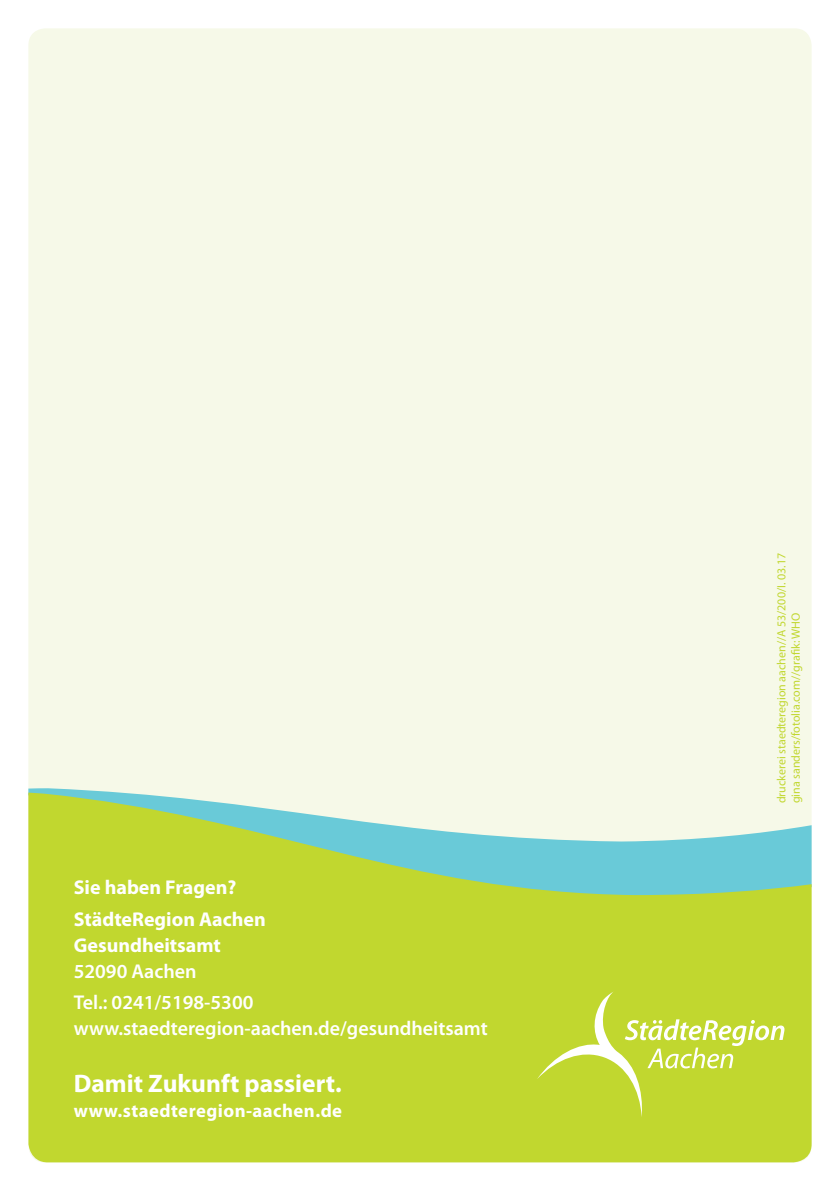
<style>
.page{position:relative;width:840px;height:1191px;background:#fff}
.page>*{position:absolute;margin:0;border:0;box-sizing:border-box;transform-origin:0 0}
.t1{font:700 25.4px "Myriad Pro";color:#fff}
.t2{font:600 20px/31.6px "Myriad Pro";color:#fff}
.t3{font:700 20px/31.6px "Myriad Pro";color:#fff}
.t4{font:700 18.6px "Myriad Pro";letter-spacing:.025em;color:#fff}
.t5{font:12px/14.4px "Myriad Pro";color:#c1d72f}
</style>
<div class="page">
<div style="left:28px;top:28px;width:783px;height:1134px;background:#f6f9e8;border-radius:17px"></div>
<svg style="left:28px;top:792px;width:783px;height:370px;background:#bbd852"></svg>
<svg style="left:536px;top:991px;width:248px;height:126px;background:#c7db44"></svg>
<h2 class="t3" style="left:74px;top:871px;width:193px">Sie haben Fragen?<br>StädteRegion Aachen</h2>
<h2 class="t3" style="left:74px;top:929px;width:149px">Gesundheitsamt</h2>
<h2 class="t2" style="left:74px;top:955px;width:181px">52090 Aachen<br>Tel.: 0241/5198-5300</h2>
<h2 class="t2" style="left:74px;top:1013px;width:415px">www.staedteregion-aachen.de/gesundheitsamt</h2>
<h1 class="t1" style="left:74px;top:1069px;width:269px">Damit Zukunft passiert.</h1>
<h3 class="t4" style="left:74px;top:1100px;width:270px">www.staedteregion-aachen.de</h3>
<p class="t5" style="left:774px;top:803px;width:252px;rotate:-90deg">druckerei staedteregion aachen//A 53/200/I. 03.17 gina sanders/fotolia.com//grafik: WHO</p>
</div>
